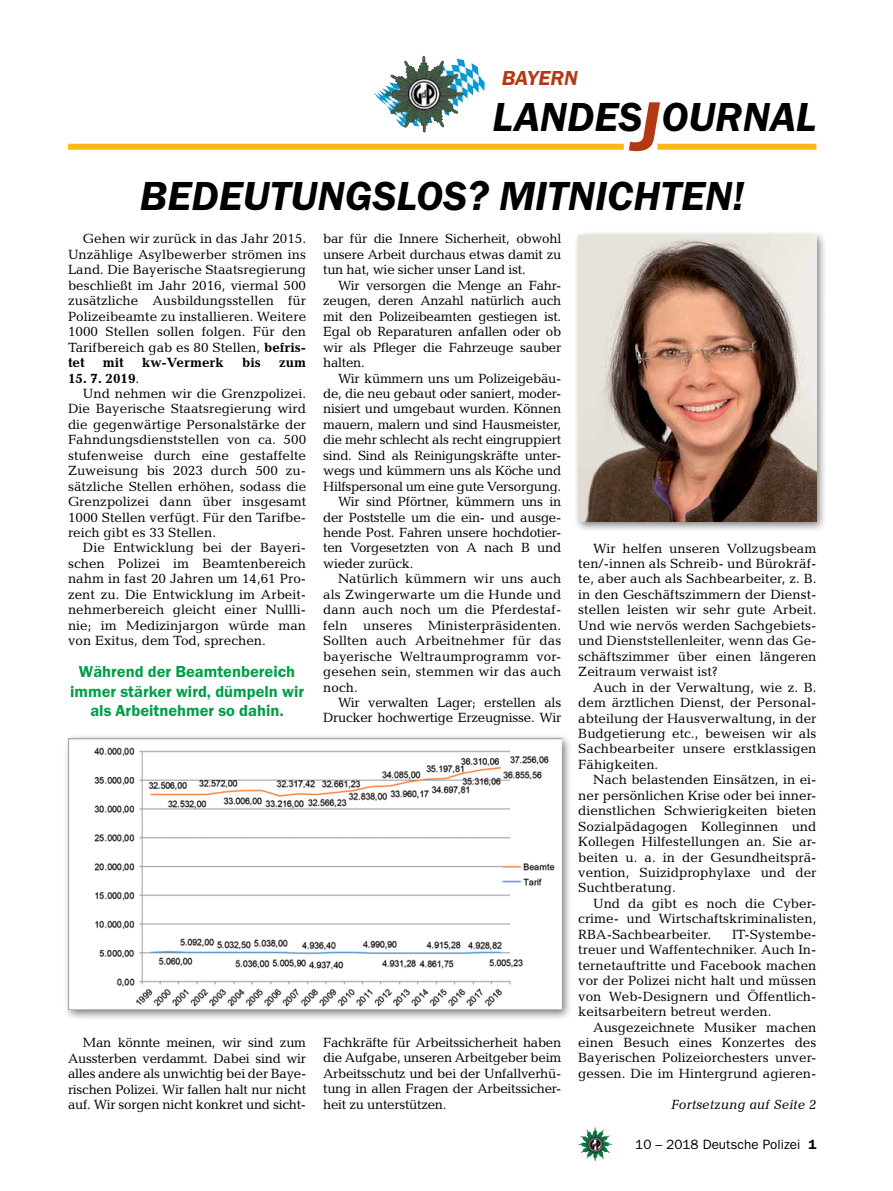
<style>
.page{position:relative;width:893px;height:1191px;background:#fff}
.page>*{position:absolute;margin:0;border:0;box-sizing:border-box;transform-origin:0 0}
.t1{font:italic 600 42px "Franklin Gothic Itc T";color:#000}
.t2{font:italic 600 21px "Franklin Gothic Itc T";color:#b33916}
.t3{font:600 16.5px/19.5px "Franklin Gothic Itc T";color:#009f47;text-align:center}
.t4{font:13.5px/15.5px "Candida";color:#000;text-align:justify}
.t5{font:13.5px "Candida";letter-spacing:-.02em;color:#000}
.t6{font:700 13.5px "Candida";color:#000}
.t7{font:13.5px "Franklin Gothic";color:#000}
.t8{font:italic 13.5px "Candida";color:#000}
.s1{font-size:72px;color:#b33916}
.s2{font-weight:700}
.s3{font-weight:400}
.s4{font-weight:600}
</style>
<div class="page">
<img style="left:578px;top:1127px;width:17px;height:25px">
<img style="left:374px;top:56px;width:111px;height:76px">
<div style="left:657px;top:144px;width:159px;height:6px;background:#fdb913"></div>
<div style="left:68px;top:144px;width:556px;height:6px;background:#fdb913"></div>
<div style="left:573px;top:230px;width:255px;height:302px;background:#000;opacity:.5"></div>
<img style="left:578px;top:235px;width:238px;height:286px">
<div style="left:63px;top:733px;width:510px;height:288px;background:#000;opacity:.5"></div>
<img style="left:68px;top:738px;width:493px;height:271px">
<h2 class="t2" style="left:502px;top:66px;width:78px">BAYERN</h2>
<h1 class="t1" style="left:492px;top:93px;width:325px">LANDES<span class="s1">J</span>OURNAL</h1>
<h1 class="t1" style="left:140px;top:171px;width:606px">BEDEUTUNGSLOS? MITNICHTEN!</h1>
<p class="t4" style="left:323px;top:231px;width:240px">bar für die Innere Sicherheit, obwohl unsere Arbeit durchaus etwas damit zu tun hat, wie sicher unser Land ist.</p>
<p class="t4" style="left:323px;top:277px;width:240px;text-indent:15px">Wir versorgen die Menge an Fahr&shy;zeugen, deren Anzahl natürlich auch mit den Polizeibeamten gestiegen ist.<br>Egal ob Reparaturen anfallen oder ob wir als Pfleger die Fahrzeuge sauber halten.</p>
<p class="t5" style="left:338px;top:370px;width:225px">Wir kümmern uns um Polizeigebäu-</p>
<p class="t5" style="left:323px;top:386px;width:240px">de, die neu gebaut oder saniert, moder-</p>
<p class="t5" style="left:323px;top:401px;width:240px">nisiert und umgebaut wurden. Können</p>
<p class="t5" style="left:323px;top:416px;width:240px">mauern, malern und sind Hausmeister,</p>
<p class="t5" style="left:323px;top:432px;width:240px">die mehr schlecht als recht eingruppiert</p>
<p class="t5" style="left:323px;top:447px;width:240px">sind. Sind als Reinigungskräfte unter-</p>
<p class="t5" style="left:323px;top:463px;width:240px">wegs und kümmern uns als Köche und</p>
<p class="t5" style="left:323px;top:478px;width:240px">Hilfspersonal um eine gute Versorgung.</p>
<p class="t5" style="left:338px;top:494px;width:225px">Wir sind Pförtner, kümmern uns in</p>
<p class="t5" style="left:323px;top:509px;width:240px">der Poststelle um die ein- und ausge-</p>
<p class="t5" style="left:323px;top:525px;width:240px">hende Post. Fahren unsere hochdotier-</p>
<p class="t5" style="left:323px;top:540px;width:240px">ten Vorgesetzten von A nach B und</p>
<p class="t5" style="left:323px;top:555px;width:92px">wieder zurück.</p>
<p class="t4" style="left:338px;top:571px;width:225px">Natürlich kümmern wir uns auch</p>
<p class="t4" style="left:323px;top:586px;width:240px">als Zwingerwarte um die Hunde und</p>
<p class="t4" style="left:323px;top:602px;width:240px">dann auch noch um die Pferdestaf-</p>
<p class="t4" style="left:323px;top:617px;width:240px">feln unseres Ministerpräsidenten.</p>
<p class="t4" style="left:323px;top:633px;width:240px">Sollten auch Arbeitnehmer für das</p>
<p class="t4" style="left:323px;top:648px;width:240px">bayerische Weltraumprogramm vor-</p>
<p class="t4" style="left:323px;top:664px;width:240px">gesehen sein, stemmen wir das auch</p>
<p class="t4" style="left:323px;top:679px;width:36px">noch.</p>
<p class="t5" style="left:338px;top:694px;width:225px">Wir verwalten Lager; erstellen als</p>
<p class="t5" style="left:323px;top:710px;width:240px">Drucker hochwertige Erzeugnisse. Wir</p>
<p class="t4" style="left:68px;top:231px;width:240px;text-indent:15px">Gehen wir zurück in das Jahr 2015.<br>Unzählige Asylbewerber strömen ins Land. Die Bayerische Staatsregierung beschließt im Jahr 2016, viermal 500 zusätzliche Ausbildungsstellen für Polizeibeamte zu installieren. Weitere 1000 Stellen sollen folgen. Für den Tarifbereich gab es 80 Stellen, <span class="s2">befris&shy;tet</span></p>
<p class="t6" style="left:103px;top:355px;width:23px">mit</p>
<p class="t6" style="left:142px;top:355px;width:83px">kw-Vermerk</p>
<p class="t6" style="left:242px;top:355px;width:20px">bis</p>
<p class="t6" style="left:279px;top:355px;width:28px">zum</p>
<p class="t6" style="left:68px;top:370px;width:73px">15. 7. 2019<span class="s3">.</span></p>
<p class="t4" style="left:83px;top:386px;width:225px">Und nehmen wir die Grenzpolizei.</p>
<p class="t4" style="left:68px;top:401px;width:240px">Die Bayerische Staatsregierung wird</p>
<p class="t4" style="left:68px;top:416px;width:240px">die gegenwärtige Personalstärke der</p>
<p class="t4" style="left:68px;top:432px;width:240px">Fahndungsdienststellen von ca. 500</p>
<p class="t4" style="left:68px;top:447px;width:240px">stufenweise durch eine gestaffelte</p>
<p class="t4" style="left:68px;top:463px;width:240px">Zuweisung bis 2023 durch 500 zu-</p>
<p class="t4" style="left:68px;top:478px;width:240px">sätzliche Stellen erhöhen, sodass die</p>
<p class="t4" style="left:68px;top:494px;width:240px">Grenzpolizei dann über insgesamt</p>
<p class="t4" style="left:68px;top:509px;width:240px">1000 Stellen verfügt. Für den Tarifbe-</p>
<p class="t4" style="left:68px;top:525px;width:150px">reich gibt es 33 Stellen.</p>
<p class="t4" style="left:83px;top:540px;width:225px">Die Entwicklung bei der Bayeri-</p>
<p class="t4" style="left:68px;top:555px;width:240px">schen Polizei im Beamtenbereich</p>
<p class="t4" style="left:68px;top:571px;width:240px">nahm in fast 20 Jahren um 14,61 Pro-</p>
<p class="t4" style="left:68px;top:586px;width:240px">zent zu. Die Entwicklung im Arbeit-</p>
<p class="t4" style="left:68px;top:602px;width:240px">nehmerbereich gleicht einer Nullli-</p>
<p class="t4" style="left:68px;top:617px;width:240px">nie; im Medizinjargon würde man</p>
<p class="t4" style="left:68px;top:633px;width:199px">von Exitus, dem Tod, sprechen.</p>
<p class="t3" style="left:70px;top:661px;width:235px">Während der Beamtenbereich immer stärker wird, dümpeln wir als Arbeitnehmer so dahin.</p>
<p class="t4" style="left:578px;top:540px;width:240px;text-indent:15px">Wir helfen unseren Vollzugsbeam ten/-innen als Schreib- und Bürokräf&shy;te, aber auch als Sachbearbeiter, z. B. in den Geschäftszimmern der Dienst&shy;stellen leisten wir sehr gute Arbeit.<br>Und wie nervös werden Sachgebiets&shy;und Dienststellenleiter, wenn das Ge&shy;schäftszimmer über einen längeren Zeitraum verwaist ist?</p>
<p class="t4" style="left:578px;top:679px;width:240px;text-indent:15px">Auch in der Verwaltung, wie z. B. dem ärztlichen Dienst, der Personal&shy;abteilung der Hausverwaltung, in der Budgetierung etc., beweisen wir als Sachbearbeiter unsere erstklassigen Fähigkeiten.</p>
<p class="t4" style="left:578px;top:772px;width:240px;text-indent:15px">Nach belastenden Einsätzen, in ei&shy;ner persönlichen Krise oder bei inner&shy;dienstlichen Schwierigkeiten bieten Sozialpädagogen Kolleginnen und Kollegen Hilfestellungen an. Sie ar&shy;beiten u. a. in der Gesundheitsprä&shy;vention, Suizidprophylaxe und der Suchtberatung.</p>
<p class="t4" style="left:578px;top:895px;width:240px;text-indent:15px">Und da gibt es noch die Cyber&shy;crime- und Wirtschaftskriminalisten, RBA-Sachbearbeiter.</p>
<p class="t4" style="left:578px;top:926px;width:240px;text-indent:154px">IT-Systembe&shy;treuer und Waffentechniker. Auch In&shy;ternetauftritte und Facebook machen vor der Polizei nicht halt und müssen von Web-Designern und Öffentlich&shy;keitsarbeitern betreut werden.</p>
<p class="t4" style="left:578px;top:1019px;width:240px;text-indent:15px">Ausgezeichnete Musiker machen einen Besuch eines Konzertes des Bayerischen Polizeiorchesters unver&shy;gessen. Die im Hintergrund agieren-</p>
<p class="t4" style="left:323px;top:1034px;width:240px">Fachkräfte für Arbeitssicherheit haben die Aufgabe, unseren Arbeitgeber beim Arbeitsschutz und bei der Unfallverhü&shy;tung in allen Fragen der Arbeitssicher&shy;heit zu unterstützen.</p>
<p class="t4" style="left:68px;top:1034px;width:240px;text-indent:15px">Man könnte meinen, wir sind zum Aussterben verdammt. Dabei sind wir alles andere als unwichtig bei der Baye&shy;rischen Polizei. Wir fallen halt nur nicht auf. Wir sorgen nicht konkret und sicht-</p>
<p class="t8" style="left:671px;top:1096px;width:147px">Fortsetzung auf Seite 2</p>
<p class="t7" style="left:635px;top:1136px;width:183px">10 – 2018 Deutsche Polizei <span class="s4">1</span></p>
</div>
